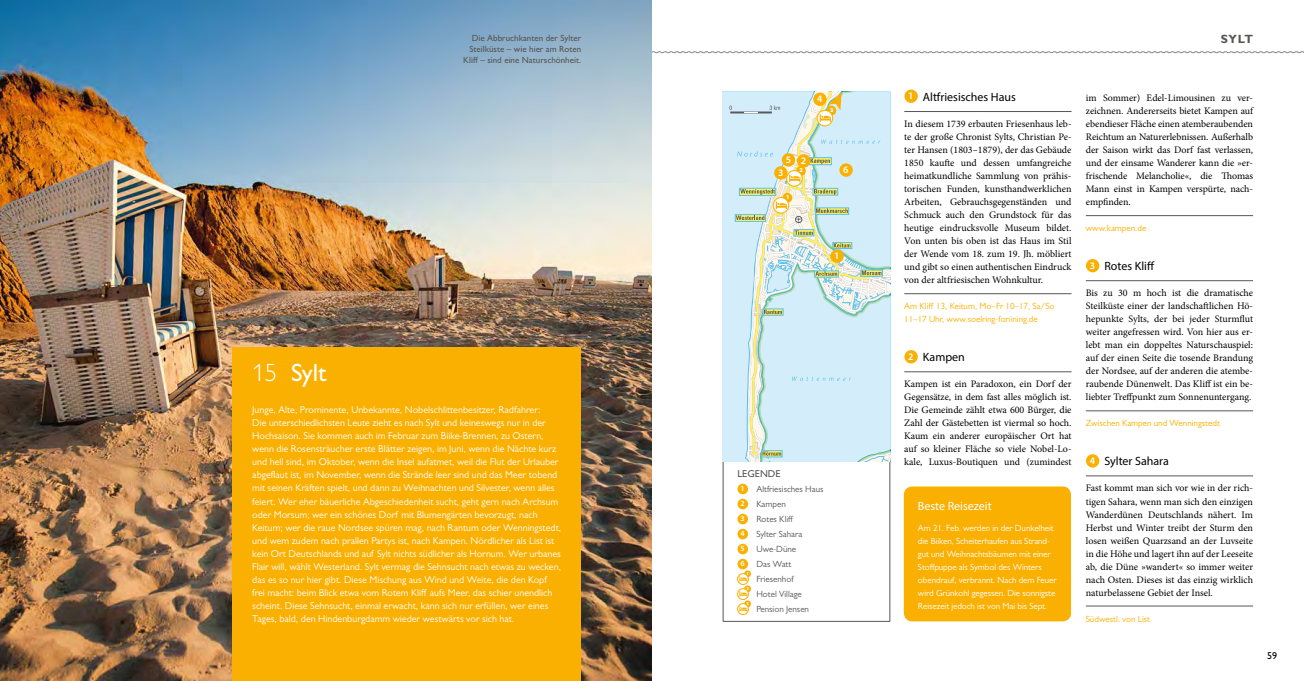
<style>
.page{position:relative;width:1304px;height:681px;background:#fff}
.page>*{position:absolute;margin:0;border:0;box-sizing:border-box;transform-origin:0 0}
.t1{font:500 25px "Gill Sans MT Pro";color:#fff}
.t2{font:12px "Myriad Pro";color:#000}
.t3{font:12px "Myriad Pro";color:#fff}
.t4{font:700 12px "Gill Sans MT Pro";color:#575756}
.t5{font:10px/13px "Minion Pro";letter-spacing:-.005em;color:#000;text-align:justify}
.t6{font:10px/13px "Gill Sans MT Pro";color:#fff}
.t7{font:500 10px "Gill Sans MT Pro";color:#575756}
.t8{font:600 10px "Myriad Pro";color:#fff}
.t9{font:500 10px "Gill Sans MT Pro";color:#000}
.t10{font:9px/13px "Gill Sans MT Pro";letter-spacing:-.005em;color:#fff}
.t11{font:9px/13px "Gill Sans MT Pro";color:#f9b000}
.t12{font:9px "Gill Sans MT Pro";color:#575756}
.t13{font:500 9px/11px "Gill Sans MT Pro";color:#575756;text-align:right}
.t14{font:600 7.9px "Myriad Pro";color:#fff}
.t15{font:900 6px "Myriad Pro";color:#fff}
.t16{font:900 4.2px "Myriad Pro";color:#fff}
.s1{font-weight:600;font-size:10px;color:#fff}
.s2{font-weight:300}
</style>
<div class="page">
<div style="left:723px;top:92px;width:167px;height:369px;background:#d3edfb"></div>
<img style="left:0;top:0;width:652px;height:680px">
<svg style="left:651px;top:51px;width:653px;height:2px"></svg>
<hr style="left:904px;top:111px;width:167px;height:1px;background:#575756">
<hr style="left:904px;top:293px;width:167px;height:1px;background:#575756">
<hr style="left:904px;top:371px;width:167px;height:1px;background:#575756">
<div style="left:904px;top:89px;width:14px;height:14px;background:#f9b000;border-radius:50%"></div>
<div style="left:904px;top:350px;width:14px;height:13px;background:#f9b000;border-radius:50%"></div>
<hr style="left:1086px;top:215px;width:167px;height:1px;background:#575756">
<hr style="left:1086px;top:280px;width:167px;height:1px;background:#575756">
<hr style="left:1086px;top:410px;width:167px;height:1px;background:#575756">
<hr style="left:1086px;top:475px;width:167px;height:1px;background:#575756">
<hr style="left:1086px;top:605px;width:167px;height:1px;background:#575756">
<div style="left:1086px;top:259px;width:13px;height:13px;background:#f9b000;border-radius:50%"></div>
<div style="left:1086px;top:454px;width:13px;height:13px;background:#f9b000;border-radius:50%"></div>
<div style="left:904px;top:486px;width:167px;height:135px;background:#f9b000;border-radius:9px"></div>
<div style="left:737px;top:483px;width:11px;height:11px;background:#f9b000;border-radius:50%"></div>
<div style="left:737px;top:498px;width:11px;height:11px;background:#f9b000;border-radius:50%"></div>
<div style="left:737px;top:513px;width:11px;height:11px;background:#f9b000;border-radius:50%"></div>
<div style="left:737px;top:528px;width:11px;height:11px;background:#f9b000;border-radius:50%"></div>
<div style="left:737px;top:543px;width:11px;height:11px;background:#f9b000;border-radius:50%"></div>
<div style="left:737px;top:558px;width:11px;height:11px;background:#f9b000;border-radius:50%"></div>
<svg style="left:744px;top:570px;width:7px;height:7px"></svg>
<div style="left:737px;top:573px;width:12px;height:11px;border:1px solid #f9b000;border-radius:50%"></div>
<svg style="left:739px;top:576px;width:8px;height:5px"></svg>
<svg style="left:744px;top:585px;width:7px;height:7px"></svg>
<div style="left:737px;top:588px;width:12px;height:11px;border:1px solid #f9b000;border-radius:50%"></div>
<svg style="left:739px;top:591px;width:8px;height:5px"></svg>
<svg style="left:744px;top:600px;width:7px;height:7px"></svg>
<div style="left:737px;top:603px;width:12px;height:11px;border:1px solid #f9b000;border-radius:50%"></div>
<svg style="left:739px;top:606px;width:8px;height:5px"></svg>
<div style="left:232px;top:347px;width:349px;height:333px;background:#f9b000"></div>
<svg style="left:729px;top:92px;width:161px;height:369px"></svg>
<p class="t13" style="left:472px;top:32px;width:111px">Die Abbruchkanten der Sylter</p>
<p class="t4" style="left:1221px;top:32px;width:33px">SYLT</p>
<p class="t13" style="left:463px;top:43px;width:119px">Steilküste – wie hier am Roten<br>Kliff – sind eine Naturschönheit.</p>
<p class="t2" style="left:908px;top:90px;width:109px"><sup>1</sup> Altfriesisches Haus</p>
<p class="t5" style="left:904px;top:117px;width:169px">In diesem 1739 erbauten Friesenhaus leb&shy;te der große Chronist Sylts, Christian Pe&shy;ter Hansen (1803–1879), der das Gebäude 1850 kaufte und dessen umfangreiche heimatkundliche Sammlung von prähis&shy;torischen Funden, kunsthandwerklichen Arbeiten, Gebrauchsgegenständen und Schmuck auch den Grundstock für das heutige eindrucksvolle Museum bildet.<br>Von unten bis oben ist das Haus im Stil der Wende vom 18. zum 19. Jh. möbliert und gibt so einen authentischen Eindruck von der altfriesischen Wohnkultur.</p>
<p class="t11" style="left:904px;top:299px;width:152px">Am Kliff 13, Keitum, Mo–Fr 10–17, Sa/So<br>11–17 Uhr, www.soelring-foriining.de</p>
<p class="t2" style="left:908px;top:350px;width:58px"><span class="s1">2</span> Kampen</p>
<p class="t5" style="left:904px;top:377px;width:169px">Kampen ist ein Paradoxon, ein Dorf der Gegensätze, in dem fast alles möglich ist.<br>Die Gemeinde zählt etwa 600 Bürger, die Zahl der Gästebetten ist viermal so hoch.<br>Kaum ein anderer europäischer Ort hat auf so kleiner Fläche so viele Nobel-Lo&shy;kale, Luxus-Boutiquen und (zumindest</p>
<p class="t5" style="left:1086px;top:91px;width:169px">im Sommer) Edel-Limousinen zu ver&shy;zeichnen. Andererseits bietet Kampen auf ebendieser Fläche einen atemberaubenden Reichtum an Naturerlebnissen. Außerhalb der Saison wirkt das Dorf fast verlassen, und der einsame Wanderer kann die »er&shy;frischende Melancholie«, die Thomas Mann einst in Kampen verspürte, nach&shy;empfinden.</p>
<p class="t11" style="left:1086px;top:221px;width:62px">www.kampen.de</p>
<p class="t2" style="left:1090px;top:259px;width:66px"><span class="s1">3</span> Rotes Kliff</p>
<p class="t5" style="left:1086px;top:286px;width:169px">Bis zu 30 m hoch ist die dramatische Steilküste einer der landschaftlichen Hö&shy;hepunkte Sylts, der bei jeder Sturmflut weiter angefressen wird. Von hier aus er&shy;lebt man ein doppeltes Naturschauspiel: auf der einen Seite die tosende Brandung der Nordsee, auf der anderen die atembe&shy;raubende Dünenwelt. Das Kliff ist ein be&shy;liebter Treffpunkt zum Sonnenuntergang.</p>
<p class="t11" style="left:1086px;top:416px;width:135px">Zwischen Kampen und Wenningstedt</p>
<p class="t2" style="left:1090px;top:454px;width:81px"><span class="s1">4</span> Sylter Sahara</p>
<p class="t5" style="left:1086px;top:481px;width:169px">Fast kommt man sich vor wie in der rich&shy;tigen Sahara, wenn man sich den einzigen Wanderdünen Deutschlands nähert. Im Herbst und Winter treibt der Sturm den losen weißen Quarzsand an der Luvseite in die Höhe und lagert ihn auf der Leeseite ab, die Düne »wandert« so immer weiter nach Osten. Dieses ist das einzig wirklich naturbelassene Gebiet der Insel.</p>
<p class="t11" style="left:1086px;top:611px;width:66px">Südwestl. von List</p>
<p class="t8" style="left:817px;top:92px;width:7px">4</p>
<p class="t15" style="left:830px;top:106px;width:5px">3</p>
<p class="t8" style="left:786px;top:154px;width:22px">5 2</p>
<p class="t8" style="left:843px;top:163px;width:7px">6</p>
<p class="t15" style="left:799px;top:167px;width:5px">2</p>
<p class="t8" style="left:778px;top:166px;width:7px">3</p>
<p class="t15" style="left:786px;top:194px;width:5px">1</p>
<p class="t8" style="left:834px;top:249px;width:7px">1</p>
<h1 class="t1" style="left:252px;top:358px;width:76px"><span class="s2">15</span> Sylt</h1>
<p class="t6" style="left:252px;top:403px;width:310px">Junge, Alte, Prominente, Unbekannte, Nobelschlittenbesitzer, Radfahrer:<br>Die unterschiedlichsten Leute zieht es nach Sylt und keineswegs nur in der Hochsaison. Sie kommen auch im Februar zum Biike-Brennen, zu Ostern, wenn die Rosensträucher erste Blätter zeigen, im Juni, wenn die Nächte kurz und hell sind, im Oktober, wenn die Insel aufatmet, weil die Flut der Urlauber abgeflaut ist, im November, wenn die Strände leer sind und das Meer tobend mit seinen Kräften spielt, und dann zu Weihnachten und Silvester, wenn alles feiert. Wer eher bäuerliche Abgeschiedenheit sucht, geht gern nach Archsum oder Morsum; wer ein schönes Dorf mit Blumengärten bevorzugt, nach Keitum; wer die raue Nordsee spüren mag, nach Rantum oder Wenningstedt, und wem zudem nach prallen Partys ist, nach Kampen. Nördlicher als List ist kein Ort Deutschlands und auf Sylt nichts südlicher als Hornum. Wer urbanes Flair will, wählt Westerland. Sylt vermag die Sehnsucht nach etwas zu wecken, das es so nur hier gibt. Diese Mischung aus Wind und Weite, die den Kopf frei macht: beim Blick etwa vom Rotem Kliff aufs Meer, das schier unendlich scheint. Diese Sehnsucht, einmal erwacht, kann sich nur erfüllen, wer eines Tages, bald, den Hindenburgdamm wieder westwärts vor sich hat.</p>
<p class="t7" style="left:737px;top:467px;width:45px">LEGENDE</p>
<p class="t14" style="left:741px;top:483px;width:6px">1</p>
<p class="t12" style="left:756px;top:483px;width:69px">Altfriesisches Haus</p>
<p class="t14" style="left:741px;top:498px;width:6px">2</p>
<p class="t12" style="left:756px;top:498px;width:31px">Kampen</p>
<p class="t14" style="left:741px;top:513px;width:6px">3</p>
<p class="t12" style="left:756px;top:513px;width:39px">Rotes Kliff</p>
<p class="t14" style="left:741px;top:528px;width:6px">4</p>
<p class="t12" style="left:756px;top:528px;width:48px">Sylter Sahara</p>
<p class="t14" style="left:741px;top:543px;width:6px">5</p>
<p class="t12" style="left:756px;top:543px;width:41px">Uwe-Düne</p>
<p class="t14" style="left:741px;top:558px;width:6px">6</p>
<p class="t12" style="left:756px;top:558px;width:36px">Das Watt</p>
<p class="t16" style="left:747px;top:570px;width:4px">1</p>
<p class="t12" style="left:756px;top:573px;width:39px">Friesenhof</p>
<p class="t16" style="left:747px;top:585px;width:4px">2</p>
<p class="t12" style="left:756px;top:588px;width:47px">Hotel Village</p>
<p class="t16" style="left:747px;top:600px;width:4px">3</p>
<p class="t12" style="left:756px;top:603px;width:54px">Pension Jensen</p>
<p class="t3" style="left:918px;top:498px;width:75px">Beste Reisezeit</p>
<p class="t10" style="left:918px;top:520px;width:140px">Am 21. Feb. werden in der Dunkelheit die Biiken, Scheiterhaufen aus Strand&shy;gut und Weihnachtsbäumen mit einer Stoffpuppe als Symbol des Winters obendrauf, verbrannt. Nach dem Feuer wird Grünkohl gegessen. Die sonnigste Reisezeit jedoch ist von Mai bis Sept.</p>
<p class="t9" style="left:1267px;top:649px;width:11px">59</p>
</div>
